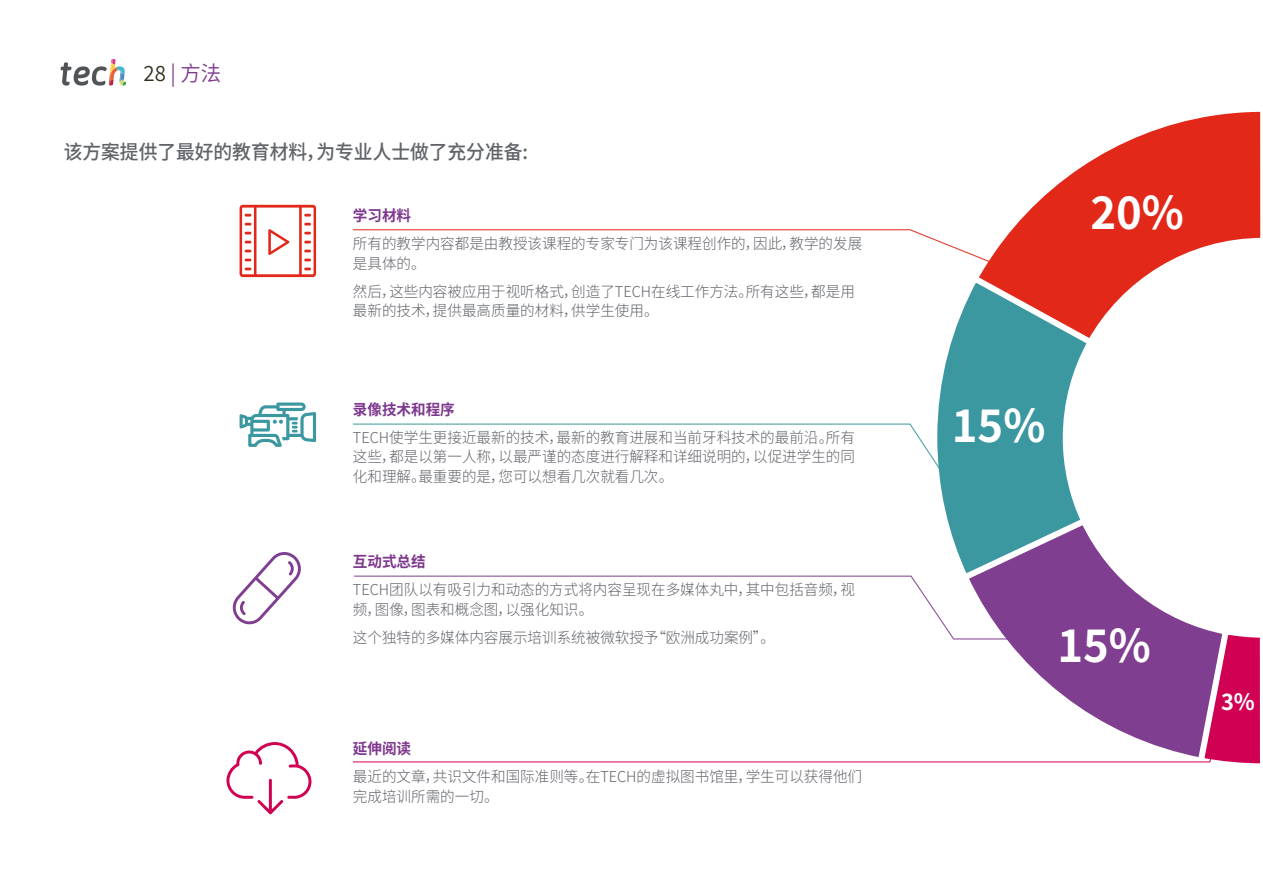
<style>
.page{position:relative;width:1263px;height:893px;background:#fff}
.page>*{position:absolute;margin:0;border:0;box-sizing:border-box;transform-origin:0 0}
.t1{font:700 45px "Source Han Sans CN";color:#fff}
.t2{font:700 22.5px "Source Han Sans CN";color:#fff}
.t3{font:21px "Source Han Sans CN";color:#7e388e}
.t4{font:500 19.5px "Source Han Sans CN";color:#61646a;scale:.96 1}
.t5{font:300 15px/19.5px "Source Han Sans CN";color:#61646a}
.t6{font:700 15px "Source Han Sans CN";color:#7e388e}
.s1{color:#312e20}
</style>
<div class="page">
<svg style="left:1012px;top:111px;width:249px;height:212px"></svg>
<svg style="left:937px;top:270px;width:162px;height:280px"></svg>
<svg style="left:957px;top:513px;width:237px;height:166px"></svg>
<svg style="left:1194px;top:625px;width:66px;height:139px;background:#c6357b"></svg>
<svg style="left:353px;top:229px;width:678px;height:50px"></svg>
<svg style="left:353px;top:423px;width:668px;height:121px"></svg>
<svg style="left:354px;top:575px;width:831px;height:65px"></svg>
<svg style="left:353px;top:679px;width:882px;height:84px"></svg>
<svg style="left:240px;top:205px;width:76px;height:72px"></svg>
<svg style="left:226px;top:742px;width:85px;height:72px"></svg>
<svg style="left:233px;top:552px;width:68px;height:72px"></svg>
<svg style="left:240px;top:402px;width:76px;height:45px"></svg>
<svg style="left:61px;top:59px;width:65px;height:27px"></svg>
<h3 class="t3" style="left:144px;top:61px;width:79px"><span class="s1">28</span> | 方法</h3>
<h3 class="t4" style="left:64px;top:141px;width:485px">该方案提供了最好的教育材料，为专业人士做了充分准备:</h3>
<p class="t6" style="left:353px;top:207px;width:60px">学习材料</p>
<p class="t5" style="left:353px;top:234px;width:511px">所有的教学内容都是由教授该课程的专家专门为该课程创作的，因此，教学的发展是具体的。</p>
<p class="t5" style="left:353px;top:282px;width:503px">然后，这些内容被应用于视听格式，创造了TECH在线工作方法。所有这些，都是用最新的技术，提供最高质量的材料，供学生使用。</p>
<p class="t6" style="left:353px;top:401px;width:103px">录像技术和程序</p>
<p class="t5" style="left:353px;top:428px;width:503px;text-align:justify">TECH使学生更接近最新的技术，最新的教育进展和当前牙科技术的最前沿。所有这些，都是以第一人称，以最严谨的态度进行解释和详细说明的，以促进学生的同化和理解。最重要的是，您可以想看几次就看几次。</p>
<p class="t6" style="left:353px;top:553px;width:74px">互动式总结</p>
<p class="t5" style="left:353px;top:580px;width:503px">TECH团队以有吸引力和动态的方式将内容呈现在多媒体丸中，其中包括音频，视频，图像，图表和概念图，以强化知识。</p>
<p class="t5" style="left:353px;top:628px;width:424px">这个独特的多媒体内容展示培训系统被微软授予“欧洲成功案例”。</p>
<p class="t6" style="left:353px;top:740px;width:60px">延伸阅读</p>
<p class="t5" style="left:353px;top:767px;width:511px">最近的文章，共识文件和国际准则等。在TECH的虚拟图书馆里，学生可以获得他们完成培训所需的一切。</p>
<h1 class="t1" style="left:1090px;top:188px;width:95px">20%</h1>
<h1 class="t1" style="left:952px;top:400px;width:95px">15%</h1>
<h1 class="t1" style="left:1057px;top:620px;width:95px">15%</h1>
<h2 class="t2" style="left:1221px;top:689px;width:35px">3%</h2>
</div>
